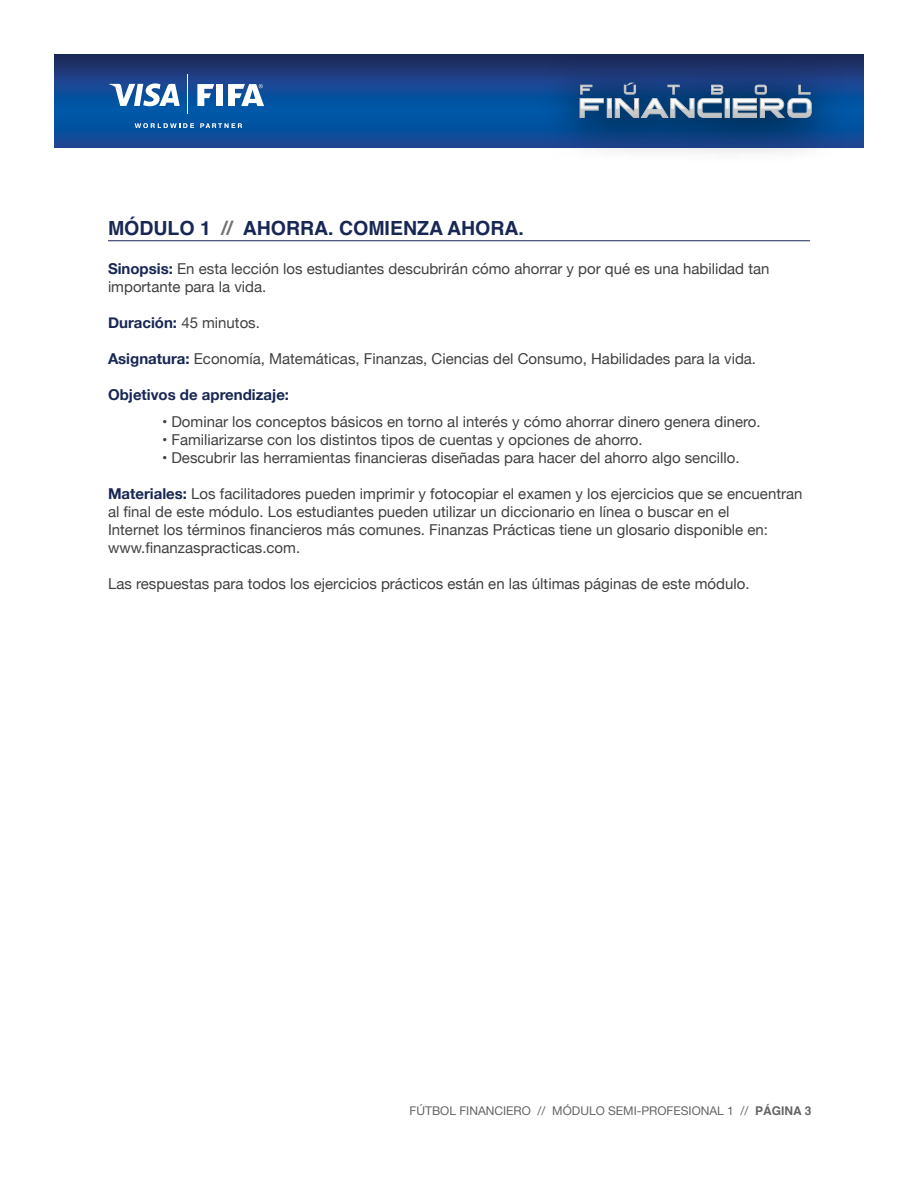
<style>
.page{position:relative;width:918px;height:1188px;background:#fff}
.page>*{position:absolute;margin:0;border:0;box-sizing:border-box;transform-origin:0 0}
.t1{font:700 19.5px "Helvetica";color:#192754}
.t2{font:15px/18px "Helvetica Neue";color:#414042}
.t3{font:700 15px "Helvetica Neue";color:#192754}
.t4{font:12px "Helvetica Neue";color:#636466}
.s1{color:#6d6e71}
.s2{font-weight:700;color:#192754}
.s3{font-family:"Helvetica";font-weight:700}
</style>
<div class="page">
<hr style="left:108px;top:240px;width:702px;height:1px;background:#192754">
<svg style="left:54px;top:54px;width:810px;height:94px;background:#10478f"></svg>
<svg style="left:200px;top:123px;width:42px;height:5px"></svg>
<svg style="left:135px;top:123px;width:59px;height:5px"></svg>
<svg style="left:109px;top:83px;width:71px;height:23px"></svg>
<hr style="left:188px;top:74px;width:1px;height:40px;background:#fff">
<svg style="left:197px;top:84px;width:17px;height:22px"></svg>
<div style="left:216px;top:84px;width:7px;height:22px;background:#fff"></div>
<svg style="left:228px;top:84px;width:36px;height:22px"></svg>
<div style="left:541px;top:54px;width:309px;height:111px;background:#000;opacity:.75"></div>
<svg style="left:580px;top:85px;width:24px;height:33px"></svg>
<svg style="left:609px;top:100px;width:1px;height:16px"></svg>
<div style="left:607px;top:98px;width:5px;height:20px;border:1px solid #c0c1c3"></div>
<svg style="left:615px;top:83px;width:108px;height:35px;background:#517298"></svg>
<div style="left:725px;top:98px;width:4px;height:20px;border:1px solid #c0c1c3"></div>
<svg style="left:733px;top:85px;width:79px;height:33px;background:#6481a1"></svg>
<h1 class="t1" style="left:108px;top:212px;width:418px">MÓDULO 1 <span class="s1">//</span> AHORRA. COMIENZA AHORA.</h1>
<p class="t2" style="left:108px;top:260px;width:663px"><span class="s2">Sinopsis:</span> En esta lección los estudiantes descubrirán cómo ahorrar y por qué es una habilidad tan importante para la vida.</p>
<p class="t2" style="left:108px;top:314px;width:153px"><span class="s2">Duración:</span> 45 minutos.</p>
<p class="t2" style="left:108px;top:350px;width:650px"><span class="s2">Asignatura:</span> Economía, Matemáticas, Finanzas, Ciencias del Consumo, Habilidades para la vida.</p>
<p class="t3" style="left:108px;top:382px;width:183px">Objetivos de aprendizaje:</p>
<p class="t2" style="left:162px;top:413px;width:600px">• Dominar los conceptos básicos en torno al interés y cómo ahorrar dinero genera dinero.</p>
<p class="t2" style="left:162px;top:431px;width:482px">• Familiarizarse con los distintos tipos de cuentas y opciones de ahorro.</p>
<p class="t2" style="left:162px;top:449px;width:579px">• Descubrir las herramientas financieras diseñadas para hacer del ahorro algo sencillo.</p>
<p class="t2" style="left:108px;top:485px;width:696px"><span class="s2">Materiales:</span> Los facilitadores pueden imprimir y fotocopiar el examen y los ejercicios que se encuentran al final de este módulo. Los estudiantes pueden utilizar un diccionario en línea o buscar en el<br>Internet los términos financieros más comunes. Finanzas Prácticas tiene un glosario disponible en: www.finanzaspracticas.com.</p>
<p class="t2" style="left:108px;top:575px;width:643px">Las respuestas para todos los ejercicios prácticos están en las últimas páginas de este módulo.</p>
<p class="t4" style="left:410px;top:1102px;width:403px">FÚTBOL FINANCIERO // MÓDULO SEMI-PROFESIONAL 1 // <span class="s3">PÁGINA 3</span></p>
</div>
